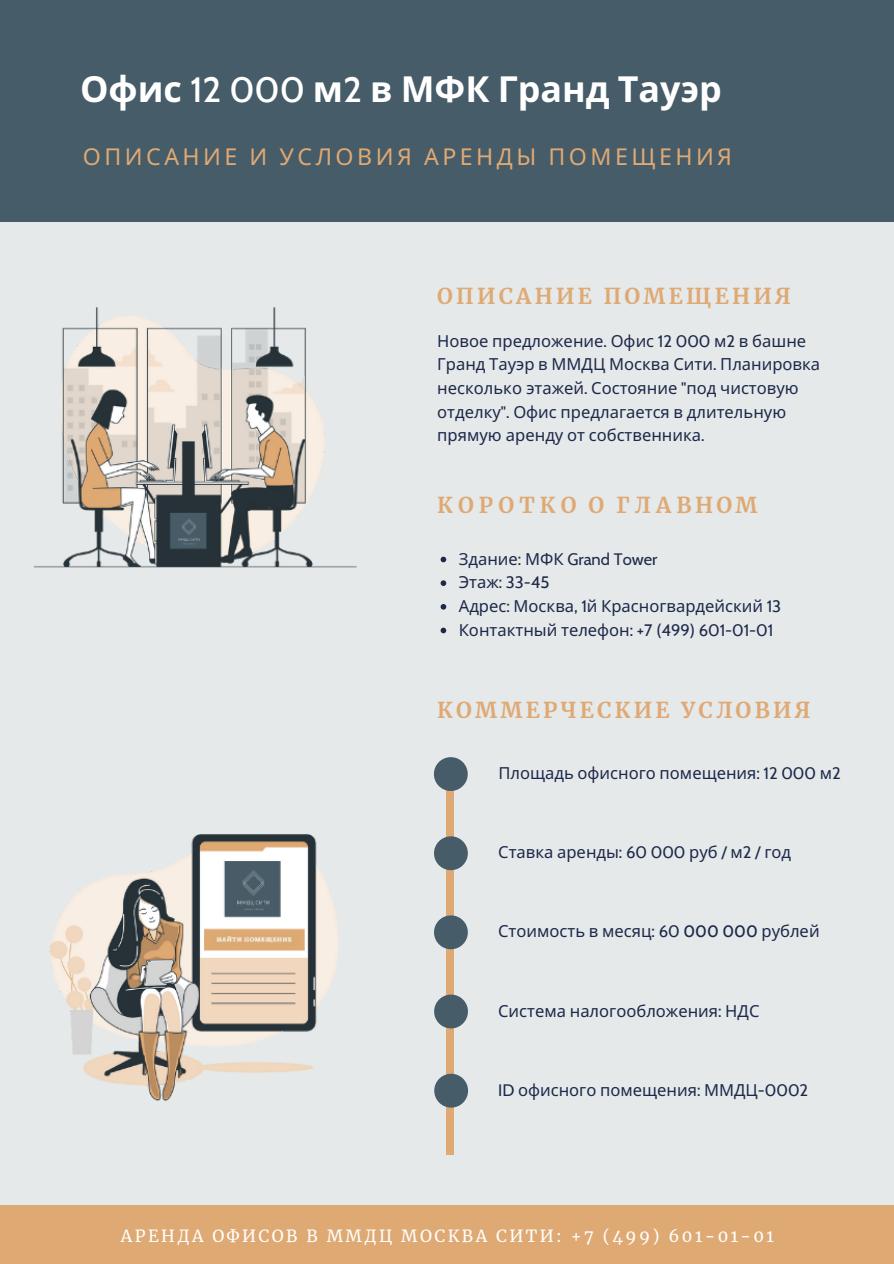
<style>
.page{position:relative;width:894px;height:1264px;background:#fff}
.page>*{position:absolute;margin:0;border:0;box-sizing:border-box;transform-origin:0 0}
.t1{font:700 35.85px "Noto Sans";color:#fff}
.t2{font:23.25px "Noto Sans";letter-spacing:.15em;color:#dfa974}
.t3{font:700 21.6px "Merriweather";letter-spacing:.15em;color:#dfa974}
.t4{font:16.5px/23.7px "Noto Sans";color:#1d294a}
.t5{font:16.5px "Merriweather";letter-spacing:.15em;color:#fff}
.t6{font:16.5px "Cabin";color:#1d294a}
.s1{font-family:"Cabin";font-weight:500}
.s2{font-family:"Cabin"}
.s3{font-style:inherit}
.s4{font-family:"Noto Sans"}
</style>
<div class="page">
<div style="left:0;top:0;width:893px;height:1263px;background:#e6e9ea"></div>
<img style="left:33px;top:306px;width:324px;height:796px">
<div style="left:0;top:1205px;width:893px;height:58px;background:#dfa974"></div>
<div style="left:0;top:0;width:893px;height:222px;background:#465c68"></div>
<div style="left:446px;top:778px;width:7px;height:376px;background:#dfa974"></div>
<svg style="left:434px;top:757px;width:33px;height:34px"></svg>
<svg style="left:434px;top:836px;width:33px;height:34px"></svg>
<svg style="left:434px;top:915px;width:33px;height:34px"></svg>
<svg style="left:434px;top:994px;width:34px;height:34px"></svg>
<svg style="left:434px;top:1073px;width:34px;height:34px"></svg>
<svg style="left:440px;top:556px;width:6px;height:6px"></svg>
<svg style="left:440px;top:580px;width:6px;height:6px"></svg>
<svg style="left:440px;top:604px;width:6px;height:5px"></svg>
<svg style="left:440px;top:627px;width:6px;height:6px"></svg>
<p class="t1" style="left:80px;top:64px;width:643px">Офис <span class="s1">12 000</span> м<span class="s1">2</span> в МФК Гранд Тауэр</p>
<p class="t2" style="left:83px;top:140px;width:650px">ОПИСАНИЕ И УСЛОВИЯ АРЕНДЫ ПОМЕЩЕНИЯ</p>
<p class="t3" style="left:437px;top:282px;width:355px">ОПИС АНИЕ ПОМЕЩЕ НИЯ</p>
<p class="t4" style="left:437px;top:328px;width:384px">Новое предложение<span class="s2">.</span> Офис <span class="s2">12 000</span> м<span class="s2">2</span> в башне Гранд Тауэр в ММДЦ Москва Сити<span class="s2">.</span> <span class="s3">Планировка несколько этажей</span><span class="s2">.</span> Состояние <span class="s2">"</span>под чистовую отделку<span class="s2">".</span> Офис предлагается в длительную прямую аренду от собственника<span class="s2">.</span></p>
<p class="t3" style="left:437px;top:491px;width:322px">К О Р О Т К О О Г Л А ВНОМ</p>
<p class="t6" style="left:458px;top:548px;width:200px"><span class="s4">Здание</span>: <span class="s4">МФК</span> Grand Tower</p>
<p class="t6" style="left:458px;top:572px;width:92px"><span class="s4">Этаж</span>: 33-45</p>
<p class="t4" style="left:458px;top:593px;width:324px">Адрес<span class="s2">:</span> Москва<span class="s2">, 1</span>й Красногвардейский <span class="s2">13</span></p>
<p class="t4" style="left:458px;top:617px;width:316px">Контактный телефон<span class="s2">: +7 (499) 601-01-01</span></p>
<p class="t3" style="left:437px;top:697px;width:375px">КОММЕРЧЕСКИЕ УСЛОВИЯ</p>
<p class="t4" style="left:498px;top:760px;width:344px">Площадь офисного помещения<span class="s2">: 12 000</span> м<span class="s2">2</span></p>
<p class="t4" style="left:498px;top:840px;width:294px">Ставка аренды<span class="s2">: 60 000</span> руб <span class="s2">/</span> м<span class="s2">2 /</span> год</p>
<p class="t4" style="left:498px;top:919px;width:323px">Стоимость в месяц<span class="s2">: 60</span> <span class="s1">000 000</span> рублей</p>
<p class="t4" style="left:498px;top:998px;width:263px">Система налогообложения<span class="s2">:</span> НДС</p>
<p class="t4" style="left:498px;top:1077px;width:311px"><span class="s2">ID</span> офисного помещения<span class="s2">:</span> ММДЦ<span class="s2">-0002</span></p>
<p class="t5" style="left:121px;top:1225px;width:654px">АРЕНДА ОФИСОВ В ММДЦ МОСКВА СИТИ: +7 (499) 601-01-01</p>
</div>
